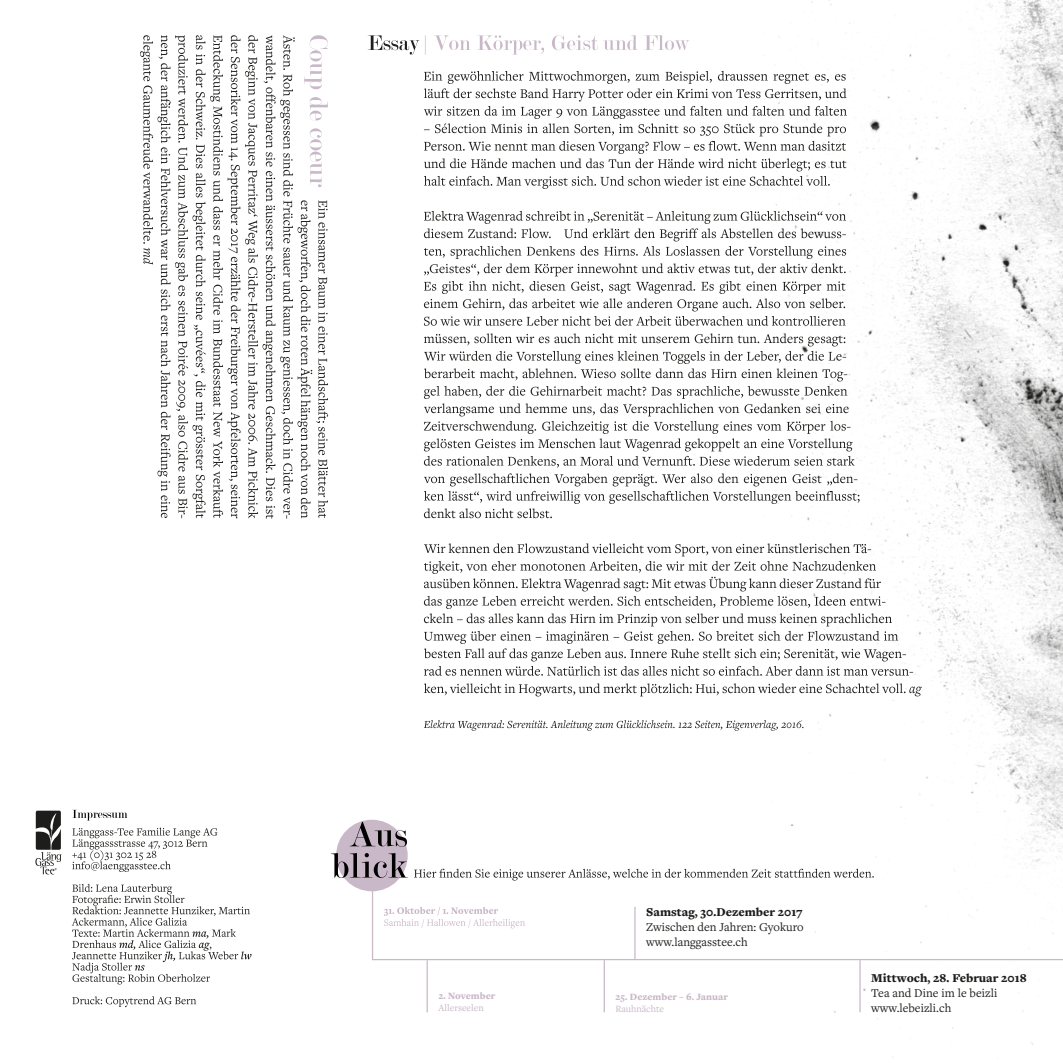
<style>
.page{position:relative;width:1063px;height:1063px;background:#fff}
.page>*{position:absolute;margin:0;border:0;box-sizing:border-box;transform-origin:0 0}
.t1{font:12.5px/15px "Freight Text Pro";color:#1d1d1b}
.t2{font:900 12.5px "Freight Text Pro";color:#1d1d1b}
.t3{font:900 10px "Freight Text Pro";color:#c9b8c8}
.t4{font:10px "Freight Text Pro";color:#c9b8c8}
</style>
<div class="page">
<img style="left:762px;top:0;width:301px;height:1058px">
<div style="left:336px;top:820px;width:72px;height:71px;background:#c9b8c8;border-radius:50%"></div>
<svg style="left:414px;top:869px;width:460px;height:12px"></svg>
<hr style="left:372px;top:889px;width:1px;height:70px;background:#c9b8c8">
<hr style="left:372px;top:959px;width:691px;height:1px;background:#c9b8c8">
<svg style="left:331px;top:853px;width:77px;height:25px"></svg>
<svg style="left:350px;top:822px;width:57px;height:25px"></svg>
<hr style="left:859px;top:960px;width:2px;height:52px;background:#c9b8c8">
<svg style="left:72px;top:996px;width:124px;height:11px"></svg>
<svg style="left:72px;top:884px;width:180px;height:101px"></svg>
<svg style="left:72px;top:828px;width:145px;height:44px"></svg>
<svg style="left:72px;top:810px;width:55px;height:11px"></svg>
<svg style="left:35px;top:811px;width:27px;height:63px"></svg>
<svg style="left:424px;top:71px;width:423px;height:118px"></svg>
<svg style="left:424px;top:211px;width:422px;height:115px"></svg>
<svg style="left:424px;top:333px;width:436px;height:185px"></svg>
<svg style="left:424px;top:543px;width:489px;height:133px"></svg>
<svg style="left:424px;top:683px;width:498px;height:13px"></svg>
<svg style="left:424px;top:720px;width:380px;height:11px"></svg>
<svg style="left:368px;top:35px;width:51px;height:20px"></svg>
<svg style="left:425px;top:35px;width:264px;height:20px"></svg>
<svg style="left:140px;top:35px;width:188px;height:484px"></svg>
<svg style="left:384px;top:907px;width:141px;height:21px"></svg>
<hr style="left:427px;top:960px;width:1px;height:52px;background:#c9b8c8">
<hr style="left:604px;top:960px;width:1px;height:52px;background:#c9b8c8">
<hr style="left:634px;top:907px;width:2px;height:52px;background:#c9b8c8">
<p class="t3" style="left:438px;top:989px;width:58px">2. November</p>
<p class="t4" style="left:438px;top:1001px;width:47px">Allerseelen</p>
<p class="t2" style="left:646px;top:903px;width:158px">Samstag, 30.Dezember 2017</p>
<p class="t1" style="left:646px;top:919px;width:159px">Zwischen den Jahren: Gyokuro www.langgasstee.ch</p>
<p class="t3" style="left:616px;top:990px;width:114px">25. Dezember – 6. Januar</p>
<p class="t4" style="left:616px;top:1003px;width:50px">Rauhnächte</p>
<p class="t2" style="left:871px;top:970px;width:157px">Mittwoch, 28. Februar 2018</p>
<p class="t1" style="left:871px;top:985px;width:128px">Tea and Dine im le beizli www.lebeizli.ch</p>
</div>
